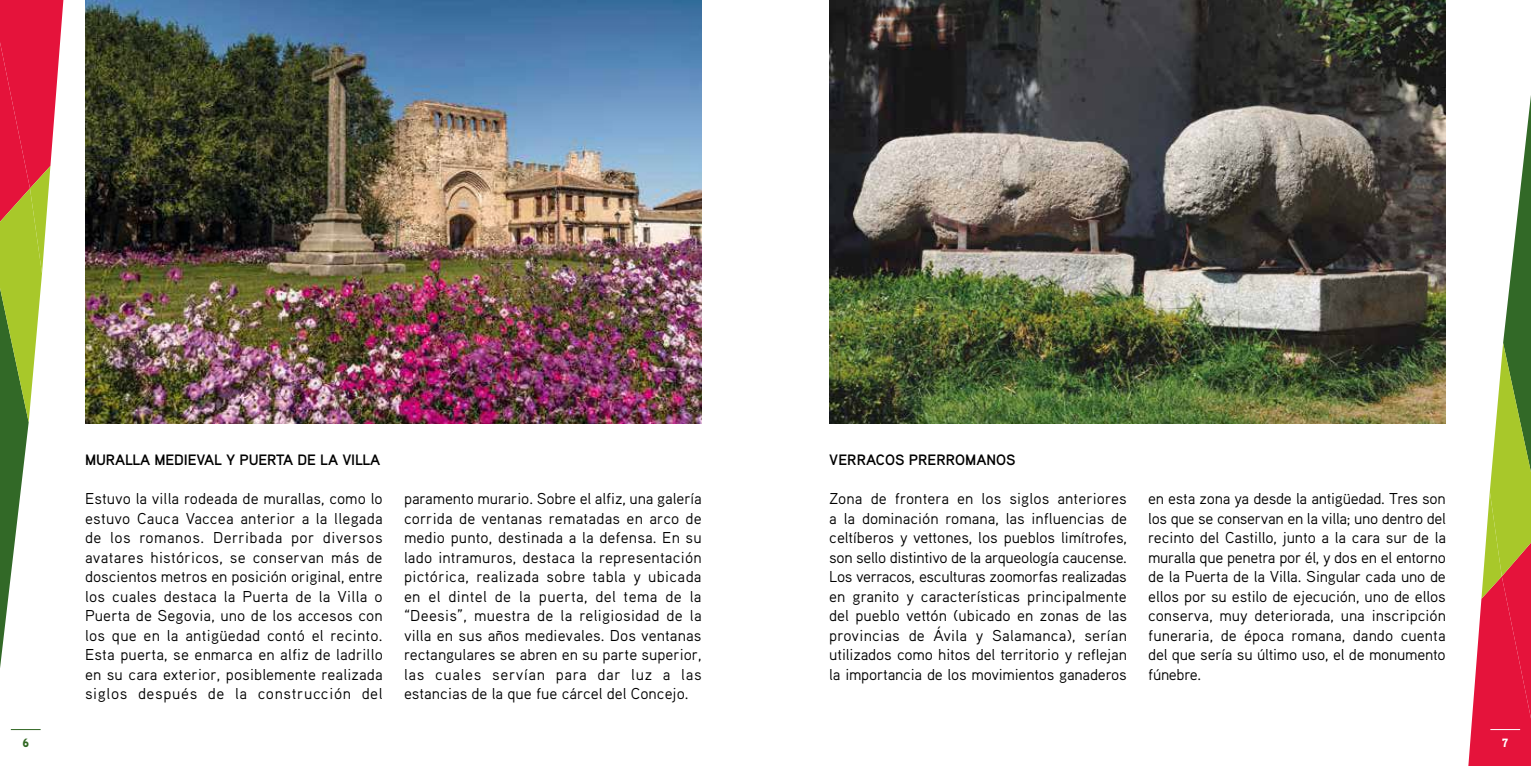
<style>
.page{position:relative;width:1531px;height:766px;background:#fff}
.page>*{position:absolute;margin:0;border:0;box-sizing:border-box;transform-origin:0 0}
.t1{font:15.75px/19.5px "Aaux Pro";color:#000;text-align:justify}
.t2{font:700 15px "Aaux Pro";letter-spacing:-.01em;color:#000}
.t3{font:900 12px "Aaux Pro";color:#306722}
.t4{font:900 12px "Aaux Pro";color:#fff}
</style>
<div class="page">
<img style="left:829px;top:0;width:617px;height:423px">
<img style="left:85px;top:0;width:617px;height:423px">
<svg style="left:0;top:0;width:64px;height:731px"></svg>
<svg style="left:1468px;top:95px;width:63px;height:670px"></svg>
<hr style="left:11px;top:729px;width:30px;height:1px;background:#306722">
<hr style="left:1490px;top:729px;width:30px;height:1px;background:#fff">
<p class="t2" style="left:85px;top:450px;width:297px">MURALLA MEDIEVAL Y PUERTA DE LA VILLA</p>
<p class="t1" style="left:85px;top:488px;width:299px">Estuvo la villa rodeada de murallas, como lo estuvo Cauca Vaccea anterior a la llegada de los romanos. Derribada por diversos avatares históricos, se conservan más de doscientos metros en posición original, entre los cuales destaca la Puerta de la Villa o Puerta de Segovia, uno de los accesos con los que en la antigüedad contó el recinto.<br>Esta puerta, se enmarca en alfiz de ladrillo en su cara exterior, posiblemente realizada siglos después de la construcción del</p>
<p class="t1" style="left:404px;top:488px;width:299px">paramento murario. Sobre el alfiz, una galería corrida de ventanas rematadas en arco de medio punto, destinada a la defensa. En su lado intramuros, destaca la representación pictórica, realizada sobre tabla y ubicada en el dintel de la puerta, del tema de la “Deesis”, muestra de la religiosidad de la villa en sus años medievales. Dos ventanas rectangulares se abren en su parte superior, las cuales servían para dar luz a las estancias de la que fue cárcel del Concejo.</p>
<p class="t2" style="left:829px;top:450px;width:188px">VERRACOS PRERROMANOS</p>
<p class="t1" style="left:829px;top:488px;width:299px">Zona de frontera en los siglos anteriores a la dominación romana, las influencias de celtíberos y vettones, los pueblos limítrofes, son sello distintivo de la arqueología caucense.<br>Los verracos, esculturas zoomorfas realizadas en granito y características principalmente del pueblo vettón (ubicado en zonas de las provincias de Ávila y Salamanca), serían utilizados como hitos del territorio y reflejan la importancia de los movimientos ganaderos</p>
<p class="t1" style="left:1148px;top:488px;width:299px">en esta zona ya desde la antigüedad. Tres son los que se conservan en la villa; uno dentro del recinto del Castillo, junto a la cara sur de la muralla que penetra por él, y dos en el entorno de la Puerta de la Villa. Singular cada uno de ellos por su estilo de ejecución, uno de ellos conserva, muy deteriorada, una inscripción funeraria, de época romana, dando cuenta del que sería su último uso, el de monumento fúnebre.</p>
<p class="t3" style="left:22px;top:734px;width:8px">6</p>
<p class="t4" style="left:1502px;top:734px;width:8px">7</p>
</div>
